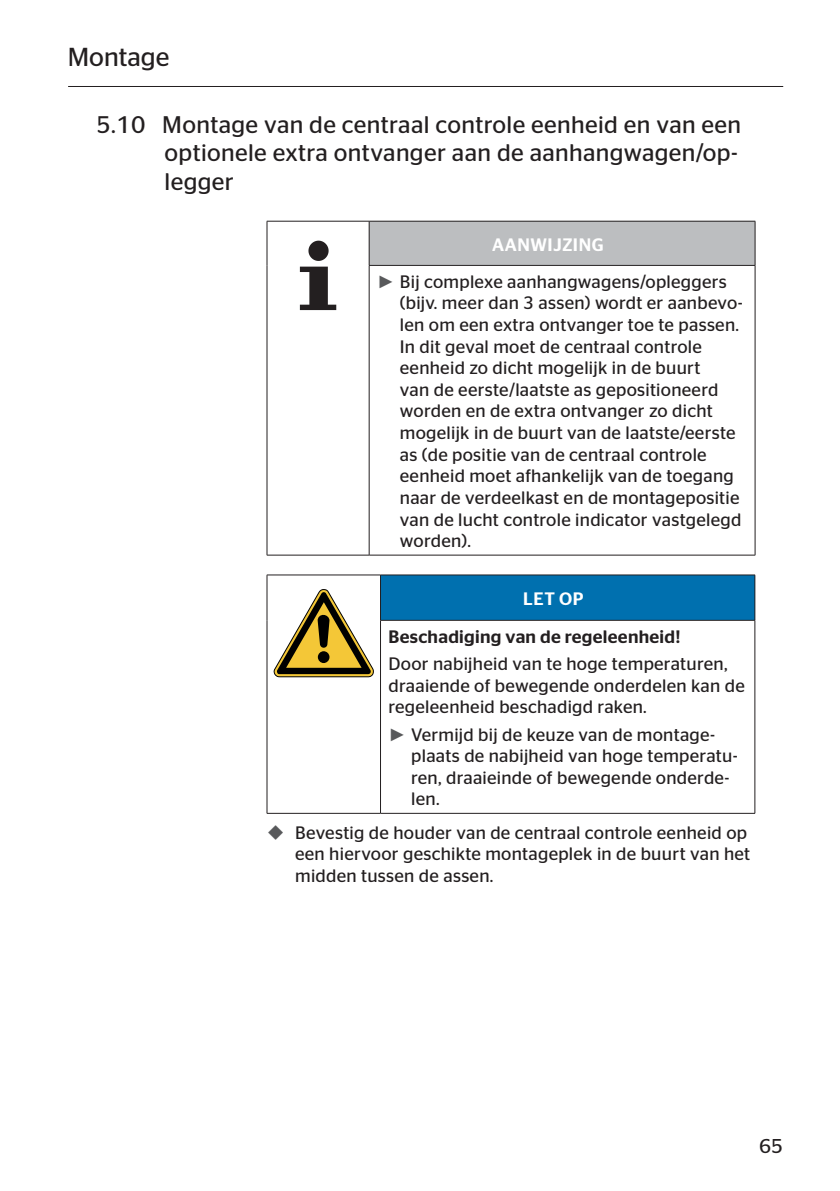
<style>
.page{position:relative;width:840px;height:1191px;background:#fff}
.page>*{position:absolute;margin:0;border:0;box-sizing:border-box;transform-origin:0 0}
.t1{font:26px "Continental Stag Sans";color:#231f20}
.t2{font:24px/28.8px "Continental Stag Sans";letter-spacing:.015em;color:#231f20}
.t3{font:20px "Continental Stag Sans";color:#231f20}
.t4{font:18px/21.6px "Continental Stag Sans";letter-spacing:.015em;color:#231f20}
.t5{font:500 18px "Continental Stag Sans";letter-spacing:.015em;color:#231f20}
.t6{font:500 18px "Continental Stag Sans";color:#fff}
.s1{font-weight:500;color:#fff}
.s2{font-family:"Arial";color:#58595b}
</style>
<div class="page">
<hr style="left:68px;top:86px;width:714px;height:1px;background:#231f20">
<div style="left:369px;top:221px;width:385px;height:44px;background:#bcbec0"></div>
<hr style="left:266px;top:555px;width:103px;height:1px;background:#231f20">
<hr style="left:266px;top:221px;width:103px;height:1px;background:#231f20">
<hr style="left:266px;top:221px;width:1px;height:44px;background:#231f20">
<hr style="left:266px;top:265px;width:1px;height:290px;background:#231f20">
<hr style="left:368px;top:266px;width:1px;height:289px;background:#231f20">
<hr style="left:754px;top:266px;width:1px;height:289px;background:#231f20">
<hr style="left:369px;top:555px;width:385px;height:1px;background:#231f20">
<hr style="left:369px;top:221px;width:385px;height:1px;background:#231f20">
<hr style="left:368px;top:221px;width:1px;height:44px;background:#231f20">
<hr style="left:754px;top:221px;width:1px;height:44px;background:#231f20">
<hr style="left:369px;top:265px;width:385px;height:1px;background:#231f20">
<svg style="left:308px;top:241px;width:20px;height:20px"></svg>
<svg style="left:300px;top:267px;width:36px;height:43px"></svg>
<div style="left:380px;top:575px;width:374px;height:45px;background:#0070af"></div>
<hr style="left:266px;top:813px;width:114px;height:1px;background:#231f20">
<hr style="left:266px;top:574px;width:114px;height:1px;background:#231f20">
<hr style="left:266px;top:575px;width:1px;height:45px;background:#231f20">
<hr style="left:266px;top:620px;width:1px;height:193px;background:#231f20">
<hr style="left:380px;top:620px;width:1px;height:193px;background:#231f20">
<hr style="left:754px;top:620px;width:1px;height:193px;background:#231f20">
<hr style="left:380px;top:813px;width:374px;height:1px;background:#231f20">
<hr style="left:380px;top:574px;width:374px;height:1px;background:#231f20">
<hr style="left:380px;top:575px;width:1px;height:45px;background:#231f20">
<hr style="left:754px;top:575px;width:1px;height:45px;background:#231f20">
<hr style="left:380px;top:620px;width:374px;height:1px;background:#231f20">
<svg style="left:274px;top:589px;width:99px;height:88px"></svg>
<h1 class="t1" style="left:68px;top:43px;width:103px">Montage</h1>
<h2 class="t2" style="left:164px;top:110px;width:578px;text-indent:-68px">5.10 Montage van de centraal controle eenheid en van een optionele extra ontvanger aan de aanhangwagen/op&shy;legger</h2>
<p class="t4" style="left:377px;top:225px;width:351px;line-height:37.2px;text-align:center"><span class="s1">AANWIJZING<br></span><span class="s2">►</span> Bij complexe aanhangwagens/opleggers</p>
<p class="t4" style="left:399px;top:292px;width:344px">(bijv. meer dan 3 assen) wordt er aanbevo&shy;len om een extra ontvanger toe te passen.<br>In dit geval moet de centraal controle eenheid zo dicht mogelijk in de buurt<br>van de eerste/laatste as gepositioneerd worden en de extra ontvanger zo dicht mogelijk in de buurt van de laatste/eerste as (de positie van de centraal controle eenheid moet afhankelijk van de toegang naar de verdeelkast en de montagepositie van de lucht controle indicator vastgelegd worden).</p>
<p class="t6" style="left:523px;top:588px;width:62px">LET OP</p>
<p class="t5" style="left:388px;top:626px;width:293px">Beschadiging van de regeleenheid!</p>
<p class="t4" style="left:388px;top:653px;width:357px">Door nabijheid van te hoge temperaturen, draaiende of bewegende onderdelen kan de regeleenheid beschadigd raken.</p>
<p class="t4" style="left:411px;top:723px;width:328px;text-indent:-23px"><span class="s2">►</span> Vermijd bij de keuze van de montage&shy;plaats de nabijheid van hoge temperatu&shy;ren, draaieinde of bewegende onderde&shy;len.</p>
<p class="t4" style="left:295px;top:821px;width:456px">Bevestig de houder van de centraal controle eenheid op een hiervoor geschikte montageplek in de buurt van het midden tussen de assen.</p>
<p class="t3" style="left:758px;top:1134px;width:25px">65</p>
</div>
